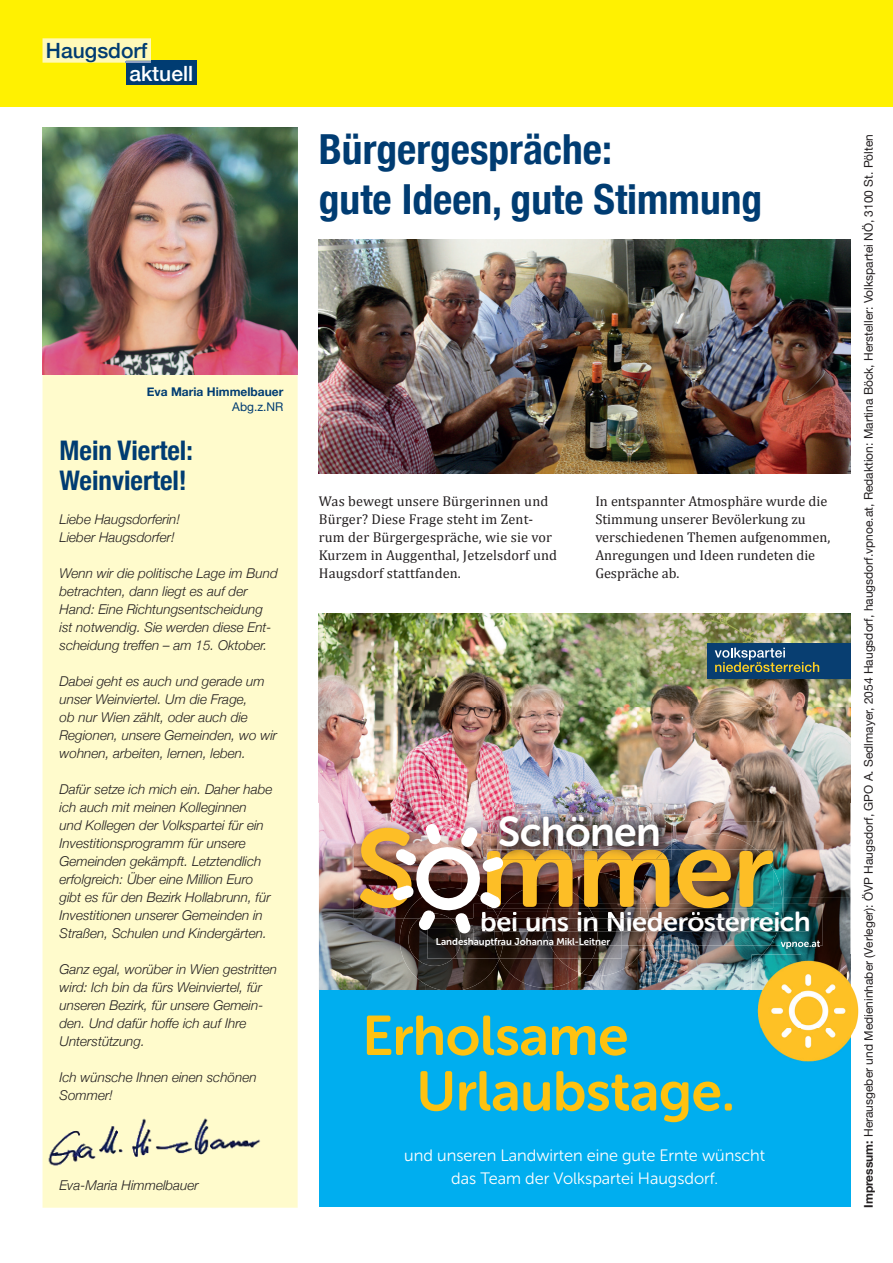
<style>
.page{position:relative;width:893px;height:1263px;background:#fff}
.page>*{position:absolute;margin:0;border:0;box-sizing:border-box;transform-origin:0 0}
.t1{font:109.5px "Museo Sans Rounded 700";color:#fdbe26}
.t2{font:55.5px/55.5px "Museo Sans Rounded 700";letter-spacing:-.005em;color:#fec210}
.t3{font:700 condensed 41.4px/49.8px "Helvetica Neue";color:#003c72}
.t4{font:41.25px "Museo Sans Rounded 700";letter-spacing:-.015em;color:#fff}
.t5{font:27.45px "Museo Sans Rounded 700";letter-spacing:-.015em;color:#fff}
.t6{font:700 condensed 27px/30px "Helvetica Neue";color:#003c72}
.t7{font:500 21px "Helvetica Neue";color:#003c72}
.t8{font:500 21px "Helvetica Neue";color:#fff}
.t9{font:16.5px/22.5px "Museo Sans Rounded 300";color:#fff;text-align:center}
.t10{font:14.25px/18px "Cambria";color:#231f20}
.t11{font:italic 300 13.5px/18px "Helvetica Neue";color:#231f20}
.t12{font:12px "Helvetica Neue";color:#231f20}
.t13{font:700 12px "Helvetica Neue";color:#003c72}
.t14{font:12px "Helvetica Neue";color:#003c72}
.t15{font:9.9px "Museo Sans Rounded 700";color:#fff}
.s1{font-weight:700}
</style>
<div class="page">
<div style="left:0;top:0;width:893px;height:106px;background:#fff101"></div>
<div style="left:126px;top:61px;width:71px;height:24px;background:#003c72"></div>
<svg style="left:43px;top:38px;width:108px;height:25px;background:#fef8b3"></svg>
<hr style="left:126px;top:61px;width:25px;height:2px;background:#8ca0c2">
<img style="left:319px;top:614px;width:531px;height:188px">
<img style="left:319px;top:802px;width:212px;height:48px">
<img style="left:531px;top:802px;width:213px;height:19px">
<img style="left:744px;top:802px;width:106px;height:188px">
<img style="left:319px;top:850px;width:53px;height:140px">
<img style="left:372px;top:918px;width:28px;height:72px">
<img style="left:499px;top:976px;width:139px;height:14px">
<img style="left:638px;top:945px;width:106px;height:45px">
<img style="left:781px;top:945px;width:39px;height:4px">
<div style="left:707px;top:643px;width:143px;height:35px;background:#083e71"></div>
<svg style="left:715px;top:648px;width:104px;height:24px"></svg>
<img style="left:400px;top:959px;width:99px;height:31px">
<img style="left:408px;top:959px;width:50px;height:7px">
<img style="left:499px;top:958px;width:82px;height:30px">
<img style="left:581px;top:945px;width:64px;height:31px">
<img style="left:559px;top:958px;width:33px;height:15px">
<img style="left:653px;top:945px;width:117px;height:31px">
<img style="left:777px;top:904px;width:46px;height:41px">
<img style="left:550px;top:932px;width:227px;height:13px">
<svg style="left:645px;top:932px;width:3px;height:5px"></svg>
<img style="left:781px;top:940px;width:39px;height:5px">
<img style="left:781px;top:912px;width:28px;height:20px">
<img style="left:510px;top:918px;width:84px;height:11px">
<img style="left:594px;top:918px;width:47px;height:14px">
<img style="left:641px;top:918px;width:140px;height:14px">
<img style="left:510px;top:945px;width:40px;height:13px">
<img style="left:597px;top:945px;width:25px;height:13px">
<img style="left:550px;top:945px;width:47px;height:13px">
<img style="left:510px;top:932px;width:40px;height:13px">
<img style="left:510px;top:929px;width:36px;height:3px">
<img style="left:546px;top:929px;width:76px;height:3px">
<img style="left:354px;top:821px;width:32px;height:97px">
<img style="left:672px;top:821px;width:111px;height:12px">
<img style="left:672px;top:833px;width:111px;height:71px">
<img style="left:510px;top:908px;width:79px;height:4px">
<img style="left:589px;top:908px;width:51px;height:4px">
<img style="left:649px;top:904px;width:134px;height:8px">
<img style="left:510px;top:912px;width:81px;height:6px">
<img style="left:591px;top:912px;width:49px;height:6px">
<img style="left:649px;top:912px;width:133px;height:6px">
<img style="left:510px;top:859px;width:131px;height:25px">
<img style="left:510px;top:884px;width:52px;height:20px">
<img style="left:562px;top:873px;width:79px;height:31px">
<img style="left:550px;top:887px;width:36px;height:17px">
<img style="left:641px;top:850px;width:132px;height:54px">
<img style="left:510px;top:904px;width:38px;height:4px">
<img style="left:589px;top:904px;width:51px;height:4px">
<img style="left:548px;top:904px;width:41px;height:4px">
<img style="left:649px;top:904px;width:124px;height:4px">
<svg style="left:640px;top:896px;width:9px;height:22px"></svg>
<img style="left:491px;top:807px;width:181px;height:43px">
<svg style="left:666px;top:845px;width:6px;height:5px"></svg>
<img style="left:510px;top:850px;width:146px;height:9px">
<img style="left:656px;top:850px;width:16px;height:9px">
<img style="left:386px;top:817px;width:124px;height:142px">
<div style="left:319px;top:990px;width:531px;height:216px;background:#00aeef"></div>
<img style="left:752px;top:954px;width:107px;height:113px">
<svg style="left:752px;top:954px;width:10px;height:9px"></svg>
<div style="left:43px;top:374px;width:255px;height:834px;background:#fffbcc"></div>
<img style="left:45px;top:1111px;width:221px;height:64px">
<img style="left:43px;top:128px;width:255px;height:246px">
<img style="left:319px;top:239px;width:531px;height:234px">
<h3 class="t7" style="left:46px;top:34px;width:103px">Haugsdorf</h3>
<h3 class="t8" style="left:129px;top:56px;width:65px">aktuell</h3>
<p class="t13" style="left:147px;top:383px;width:138px">Eva Maria Himmelbauer</p>
<p class="t14" style="left:232px;top:398px;width:53px">Abg.z.NR</p>
<h3 class="t6" style="left:60px;top:433px;width:135px">Mein Viertel:<br>Weinviertel!</h3>
<p class="t11" style="left:60px;top:509px;width:122px">Liebe Haugsdorferin!<br>Lieber Haugsdorfer!</p>
<p class="t11" style="left:60px;top:563px;width:220px">Wenn wir die politische Lage im Bund betrachten, dann liegt es auf der Hand: Eine Richtungsentscheidung ist notwendig. Sie werden diese Ent&shy;scheidung treffen – am 15. Oktober.</p>
<p class="t11" style="left:60px;top:671px;width:219px">Dabei geht es auch und gerade um unser Weinviertel. Um die Frage,<br>ob nur Wien zählt, oder auch die<br>Regionen, unsere Gemeinden, wo wir wohnen, arbeiten, lernen, leben.</p>
<p class="t11" style="left:60px;top:779px;width:215px">Dafür setze ich mich ein. Daher habe ich auch mit meinen Kolleginnen<br>und Kollegen der Volkspartei für ein Investitionsprogramm für unsere Gemeinden gekämpft. Letztendlich erfolgreich: Über eine Million Euro gibt es für den Bezirk Hollabrunn, für Investitionen unserer Gemeinden in Straßen, Schulen und Kindergärten.</p>
<p class="t11" style="left:60px;top:959px;width:219px">Ganz egal, worüber in Wien gestritten wird: Ich bin da fürs Weinviertel, für unseren Bezirk, für unsere Gemein&shy;den. Und dafür hoffe ich auf Ihre<br>Unterstützung.</p>
<p class="t11" style="left:60px;top:1067px;width:199px">Ich wünsche Ihnen einen schönen<br>Sommer!</p>
<p class="t11" style="left:60px;top:1175px;width:141px">Eva-Maria Himmelbauer</p>
<h3 class="t3" style="left:319px;top:122px;width:445px">Bürgergespräche:<br>gute Ideen, gute Stimmung</h3>
<p class="t10" style="left:319px;top:492px;width:240px">Was bewegt unsere Bürgerinnen und Bürger? Diese Frage steht im Zent&shy;rum der Bürgergespräche, wie sie vor Kurzem in Auggenthal, Jetzelsdorf und Haugsdorf stattfanden.</p>
<p class="t10" style="left:595px;top:492px;width:236px">In entspannter Atmosphäre wurde die<br>Stimmung unserer Bevölerkung zu verschiedenen Themen aufgenommen,<br>Anregungen und Ideen rundeten die<br>Gespräche ab.</p>
<h3 class="t4" style="left:498px;top:809px;width:165px">Schönen</h3>
<h1 class="t1" style="left:356px;top:808px;width:419px">S mmer</h1>
<h3 class="t5" style="left:480px;top:907px;width:332px">bei uns in Niederösterreich</h3>
<p class="t15" style="left:436px;top:936px;width:176px">Landeshauptfrau Johanna Mikl-Leitner</p>
<p class="t15" style="left:781px;top:938px;width:41px">vpnoe.at</p>
<h2 class="t2" style="left:416px;top:1008px;width:320px;text-indent:-54px">Erholsame<br>Urlaubstage.</h2>
<p class="t9" style="left:404px;top:1144px;width:362px">und unseren Landwirten eine gute Ernte wünscht das Team der Volkspartei Haugsdorf.</p>
<p class="t12" style="left:860px;top:1208px;width:1075px;rotate:-90deg"><span class="s1">Impressum:</span> Herausgeber und Medieninhaber (Verleger): ÖVP Haugsdorf, GPO A. Sedlmayer, 2054 Haugsdorf, haugsdorf.vpnoe.at, Redaktion: Martina Böck, Hersteller: Volkspartei NÖ, 3100 St. Pölten</p>
</div>
